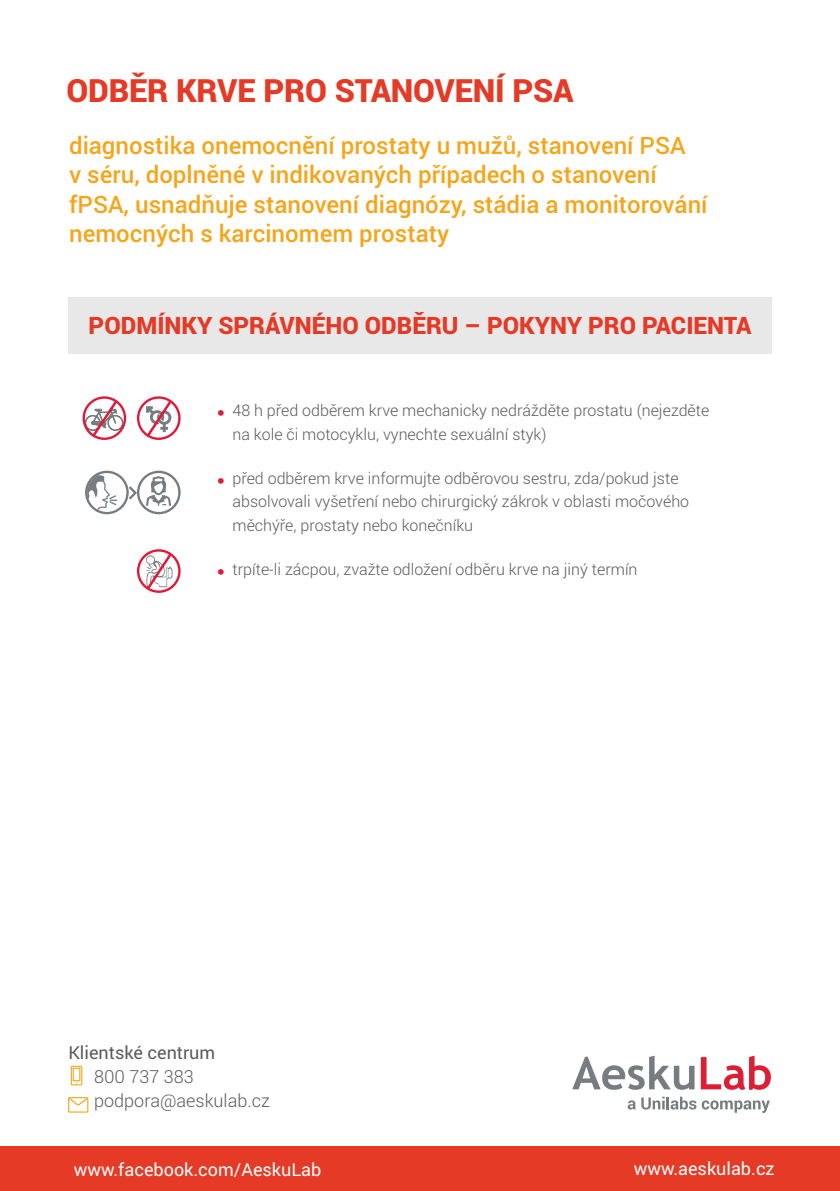
<style>
.page{position:relative;width:840px;height:1191px;background:#fff}
.page>*{position:absolute;margin:0;border:0;box-sizing:border-box;transform-origin:0 0}
.t1{font:900 32px "Roboto";letter-spacing:-.01em;color:#e43a26}
.t2{font:500 24px/29.4px "Roboto";color:#f6a51a}
.t3{font:900 24px "Roboto";color:#e43a26}
.t4{font:18px "Roboto";color:#fefefe}
.t5{font:300 18px/24.2px "Roboto";color:#5b5b5b}
.t6{font:18px "Roboto";color:#5b5b5b}
.t7{font:300 16px/23.6px "Roboto";color:#5b5b5b}
</style>
<div class="page">
<svg style="left:700px;top:1055px;width:70px;height:34px"></svg>
<svg style="left:572px;top:1055px;width:122px;height:34px"></svg>
<svg style="left:627px;top:1100px;width:8px;height:9px"></svg>
<svg style="left:641px;top:1096px;width:128px;height:17px"></svg>
<svg style="left:68px;top:1097px;width:20px;height:15px"></svg>
<svg style="left:71px;top:1065px;width:11px;height:20px"></svg>
<div style="left:0;top:1146px;width:839px;height:45px;background:#e43a26"></div>
<svg style="left:137px;top:396px;width:43px;height:44px"></svg>
<svg style="left:85px;top:471px;width:44px;height:43px"></svg>
<div style="left:87px;top:473px;width:39px;height:39px;background:#fefefe;border-radius:50%"></div>
<svg style="left:87px;top:475px;width:30px;height:35px"></svg>
<svg style="left:82px;top:396px;width:44px;height:44px"></svg>
<svg style="left:137px;top:549px;width:43px;height:44px"></svg>
<svg style="left:129px;top:471px;width:51px;height:43px"></svg>
<div style="left:68px;top:297px;width:703px;height:57px;background:#e8e8e8"></div>
<h1 class="t1" style="left:67px;top:69px;width:508px">ODBĚR KRVE PRO STANOVENÍ PSA</h1>
<h2 class="t2" style="left:69px;top:130px;width:639px">diagnostika onemocnění prostaty u mužů, stanovení PSA<br>v séru, doplněné v indikovaných případech o stanovení fPSA, usnadňuje stanovení diagnózy, stádia a monitorování nemocných s karcinomem prostaty</h2>
<h2 class="t3" style="left:89px;top:309px;width:663px">PODMÍNKY SPRÁVNÉHO ODBĚRU – POKYNY PRO PACIENTA</h2>
<p class="t7" style="left:232px;top:398px;width:478px">48 h před odběrem krve mechanicky nedrážděte prostatu (nejezděte na kole či motocyklu, vynechte sexuální styk)</p>
<p class="t7" style="left:232px;top:466px;width:458px">před odběrem krve informujte odběrovou sestru, zda/pokud jste absolvovali vyšetření nebo chirurgický zákrok v oblasti močového měchýře, prostaty nebo konečníku</p>
<p class="t7" style="left:232px;top:557px;width:406px">trpíte-li zácpou, zvažte odložení odběru krve na jiný termín</p>
<p class="t6" style="left:68px;top:1040px;width:148px">Klientské centrum</p>
<p class="t5" style="left:94px;top:1064px;width:177px">800 737 383 podpora@aeskulab.cz</p>
<p class="t4" style="left:74px;top:1156px;width:249px">www.facebook.com/AeskuLab</p>
<p class="t4" style="left:633px;top:1156px;width:142px">www.aeskulab.cz</p>
</div>
